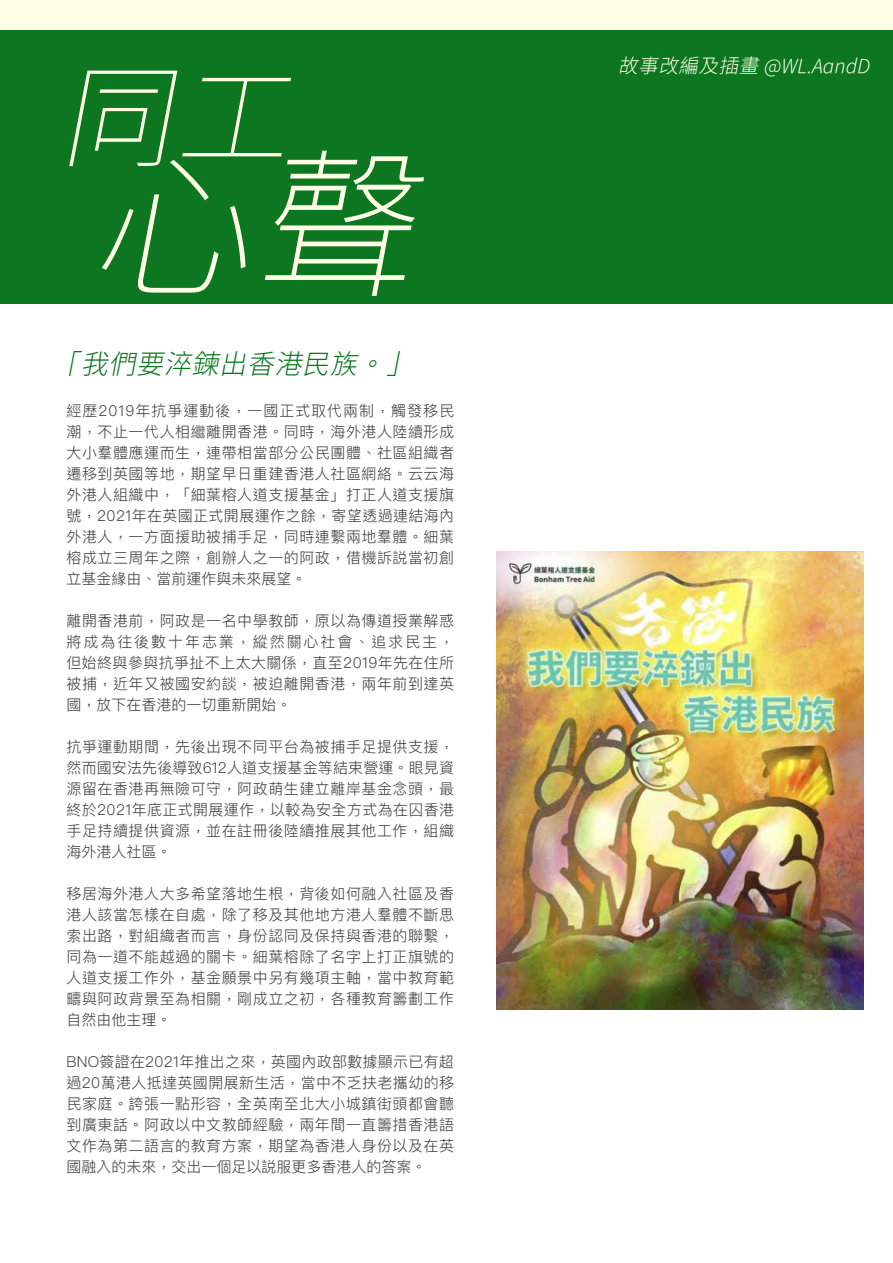
<style>
.page{position:relative;width:893px;height:1263px;background:#fff}
.page>*{position:absolute;margin:0;border:0;box-sizing:border-box;transform-origin:0 0}
.t1{font:italic 200 164.1px "Chiron Hei HKSP";color:#ffffe5}
.t2{font:italic 200 115.65px "Chiron Hei HKSP";color:#ffffe5}
.t3{font:italic 300 27.6px "Chiron Hei HKSP";color:#0c7720}
.t4{font:italic 300 20.1px "Chiron Hei HKSP";color:#ffffe5}
.t5{font:300 15px/21px "Ping Fang TC";letter-spacing:.035em;color:#404041;text-align:justify}
</style>
<div class="page">
<div style="left:0;top:0;width:893px;height:30px;background:#ffffe5"></div>
<div style="left:0;top:30px;width:893px;height:274px;background:#0c7720"></div>
<img style="left:497px;top:552px;width:367px;height:457px">
<h2 class="t2" style="left:65px;top:51px;width:233px">同工</h2>
<h1 class="t1" style="left:98px;top:133px;width:330px">心聲</h1>
<h3 class="t3" style="left:55px;top:348px;width:361px">「我們要淬鍊出香港民族。」</h3>
<p class="t5" style="left:67px;top:400px;width:389px">經歷2019年抗爭運動後，一國正式取代兩制，觸發移民潮，不止一代人相繼離開香港。同時，海外港人陸續形成大小羣體應運而生，連帶相當部分公民團體、社區組織者遷移到英國等地，期望早日重建香港人社區網絡。云云海外港人組織中，「細葉榕人道支援基金」打正人道支援旗號，2021年在英國正式開展運作之餘，寄望透過連結海內外港人，一方面援助被捕手足，同時連繫兩地羣體。細葉榕成立三周年之際，創辦人之一的阿政，借機訴説當初創立基金緣由、當前運作與未來展望。</p>
<p class="t5" style="left:67px;top:610px;width:389px">離開香港前，阿政是一名中學教師，原以為傳道授業解惑將成為往後數十年志業，縱然關心社會、追求民主，但始終與參與抗爭扯不上太大關係，直至2019年先在住所被捕，近年又被國安約談，被迫離開香港，兩年前到達英國，放下在香港的一切重新開始。</p>
<p class="t5" style="left:67px;top:736px;width:389px">抗爭運動期間，先後出現不同平台為被捕手足提供支援，然而國安法先後導致612人道支援基金等結束營運。眼見資源留在香港再無險可守，阿政萌生建立離岸基金念頭，最終於2021年底正式開展運作，以較為安全方式為在囚香港手足持續提供資源，並在註冊後陸續推展其他工作，組織海外港人社區。</p>
<p class="t5" style="left:67px;top:883px;width:389px">移居海外港人大多希望落地生根，背後如何融入社區及香港人該當怎樣在自處，除了移及其他地方港人羣體不斷思索出路，對組織者而言，身份認同及保持與香港的聯繫，同為一道不能越過的關卡。細葉榕除了名字上打正旗號的人道支援工作外，基金願景中另有幾項主軸，當中教育範疇與阿政背景至為相關，剛成立之初，各種教育籌劃工作自然由他主理。</p>
<p class="t5" style="left:67px;top:1051px;width:389px">BNO簽證在2021年推出之來，英國內政部數據顯示已有超過20萬港人抵達英國開展新生活，當中不乏扶老攜幼的移民家庭。誇張一點形容，全英南至北大小城鎮街頭都會聽到廣東話。阿政以中文教師經驗，兩年間一直籌措香港語文作為第二語言的教育方案，期望為香港人身份以及在英國融入的未來，交出一個足以説服更多香港人的答案。</p>
<h3 class="t4" style="left:619px;top:55px;width:252px">故事改編及插畫 @WL.AandD</h3>
</div>
